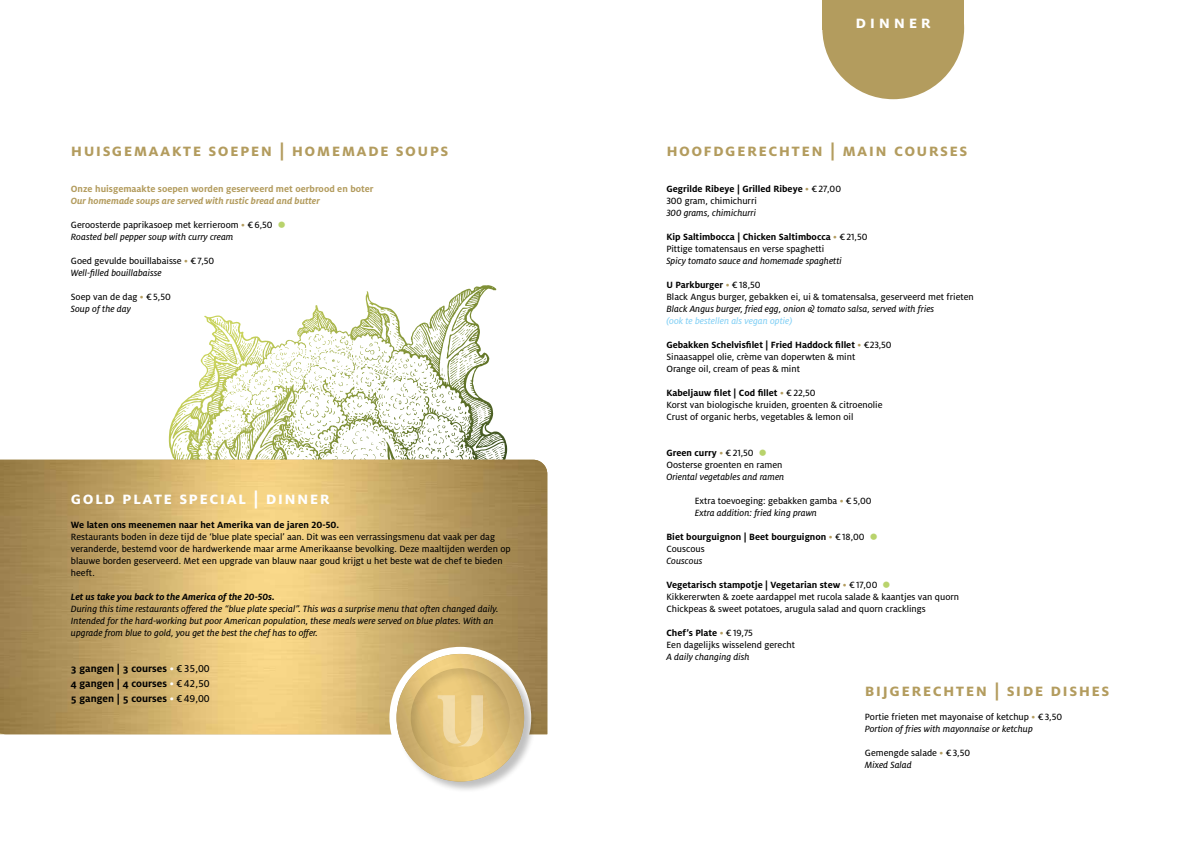
<style>
.page{position:relative;width:1191px;height:842px;background:#fff}
.page>*{position:absolute;margin:0;border:0;box-sizing:border-box;transform-origin:0 0}
.t1{font:700 18px "Milo OT";letter-spacing:.075em;color:#b39c5e}
.t2{font:700 18px "Milo OT";letter-spacing:.075em;color:#fff}
.t3{font:700 11px/15px "Milo OT";color:#000;text-align:justify}
.t4{font:10px/12px "Milo OT Text";color:#000}
.t5{font:10px/12px "Milo OT Text Ita";color:#000}
.t6{font:700 10px "Milo OT";color:#000}
.t7{font:700 10px "Milo OT";color:#b39c5e}
.t8{font:italic 700 10px "Milo OT";color:#b39c5e}
.t9{font:italic 700 10px "Milo OT";color:#000}
.t10{font:10px "Milo OT Text Ita";color:#83d0f5}
.s1{color:#b39c5e}
.s2{font-family:"Milo OT Text";font-weight:400;color:#fff}
.s3{font-family:"Milo OT Text";font-weight:400}
.s4{font-family:"Milo OT Text";font-weight:400;color:#b39c5e}
</style>
<div class="page">
<svg style="left:142px;top:415px;width:366px;height:45px"></svg>
<svg style="left:175px;top:285px;width:329px;height:175px"></svg>
<svg style="left:822px;top:29px;width:142px;height:70px"></svg>
<div style="left:822px;top:0;width:142px;height:29px;background:#b39c5e"></div>
<svg style="left:14px;top:734px;width:128px;height:1px"></svg>
<img style="left:0;top:460px;width:547px;height:274px">
<div style="left:389px;top:647px;width:142px;height:142px;background:#fff;border-radius:50%"></div>
<div style="left:396px;top:654px;width:140px;height:140px;background:#000;opacity:.25"></div>
<img style="left:396px;top:654px;width:128px;height:127px;border-radius:64px">
<div style="left:411px;top:668px;width:100px;height:100px;background:#000;opacity:.1"></div>
<svg style="left:437px;top:695px;width:46px;height:51px;background:#edd191"></svg>
<h1 class="t1" style="left:71px;top:140px;width:379px">H uisgemaakte Soepen | homemade soups</h1>
<p class="t7" style="left:71px;top:183px;width:304px">Onze huisgemaakte soepen worden geserveerd met oerbrood en boter</p>
<p class="t8" style="left:71px;top:195px;width:250px">Our homemade soups are served with rustic bread and butter</p>
<p class="t4" style="left:71px;top:219px;width:203px">Geroosterde paprikasoep met kerrieroom <span class="s1">•</span> €6,50</p>
<p class="t5" style="left:71px;top:231px;width:164px">Roasted bell pepper soup with curry cream</p>
<p class="t4" style="left:71px;top:255px;width:145px">Goed gevulde bouillabaisse <span class="s1">•</span> €7,50</p>
<p class="t5" style="left:71px;top:267px;width:92px">Well-filled bouillabaisse</p>
<p class="t4" style="left:71px;top:291px;width:101px">Soep van de dag <span class="s1">•</span> €5,50</p>
<p class="t5" style="left:71px;top:303px;width:62px">Soup of the day</p>
<h1 class="t2" style="left:71px;top:488px;width:260px">Gold plate special | dinner</h1>
<p class="t6" style="left:71px;top:519px;width:270px">We laten ons meenemen naar het Amerika van de jaren 20-50.</p>
<p class="t4" style="left:71px;top:531px;width:441px">Restaurants boden in deze tijd de ‘blue plate special’ aan. Dit was een verrassingsmenu dat vaak per dag veranderde, bestemd voor de hardwerkende maar arme Amerikaanse bevolking. Deze maaltijden werden op blauwe borden geserveerd. Met een upgrade van blauw naar goud krijgt u het beste wat de chef te bieden heeft.</p>
<p class="t9" style="left:71px;top:591px;width:205px">Let us take you back to the America of the 20-50s.</p>
<p class="t5" style="left:71px;top:603px;width:429px">During this time restaurants offered the “blue plate special”. This was a surprise menu that often changed daily.<br>Intended for the hard-working but poor American population, these meals were served on blue plates. With an upgrade from blue to gold, you get the best the chef has to offer.</p>
<p class="t3" style="left:71px;top:661px;width:140px">3 gangen | 3 courses <span class="s2">•</span> <span class="s3">€35,00<br></span>4 gangen | 4 courses <span class="s2">•</span> <span class="s3">€42,50<br></span>5 gangen | 5 courses <span class="s2">•</span> <span class="s3">€49,00</span></p>
<h1 class="t2" style="left:855px;top:13px;width:77px">dinner</h1>
<h1 class="t1" style="left:666px;top:140px;width:302px">Hoofdgerechten | Main courses</h1>
<p class="t6" style="left:666px;top:183px;width:176px">Gegrilde Ribeye | Grilled Ribeye <span class="s4">•</span> <span class="s3">€27,00</span></p>
<p class="t4" style="left:666px;top:195px;width:92px">300 gram, chimichurri</p>
<p class="t5" style="left:666px;top:207px;width:91px">300 grams, chimichurri</p>
<p class="t6" style="left:666px;top:231px;width:202px">Kip Saltimbocca | Chicken Saltimbocca <span class="s4">•</span> <span class="s3">€21,50</span></p>
<p class="t4" style="left:666px;top:243px;width:159px">Pittige tomatensaus en verse spaghetti</p>
<p class="t5" style="left:666px;top:255px;width:177px">Spicy tomato sauce and homemade spaghetti</p>
<p class="t6" style="left:666px;top:279px;width:96px">U Parkburger <span class="s4">•</span> <span class="s3">€18,50</span></p>
<p class="t4" style="left:666px;top:291px;width:309px">Black Angus burger, gebakken ei, ui &amp; tomatensalsa, geserveerd met frieten</p>
<p class="t5" style="left:666px;top:303px;width:269px">Black Angus burger, fried egg, onion &amp; tomato salsa, served with fries</p>
<p class="t10" style="left:666px;top:315px;width:127px">(ook te bestellen als vegan optie)</p>
<p class="t6" style="left:666px;top:339px;width:227px">Gebakken Schelvisfilet | Fried Haddock fillet <span class="s4">•</span> <span class="s3">€23,50</span></p>
<p class="t4" style="left:666px;top:351px;width:190px">Sinaasappel olie, crème van doperwten &amp; mint<br>Orange oil, cream of peas &amp; mint</p>
<p class="t6" style="left:666px;top:387px;width:151px">Kabeljauw filet | Cod fillet <span class="s4">•</span> <span class="s3">€22,50</span></p>
<p class="t4" style="left:666px;top:399px;width:218px">Korst van biologische kruiden, groenten &amp; citroenolie<br>Crust of organic herbs, vegetables &amp; lemon oil</p>
<p class="t6" style="left:666px;top:447px;width:89px">Green curry <span class="s4">•</span> <span class="s3">€21,50</span></p>
<p class="t4" style="left:666px;top:459px;width:118px">Oosterse groenten en ramen</p>
<p class="t5" style="left:666px;top:471px;width:119px">Oriental vegetables and ramen</p>
<p class="t4" style="left:694px;top:495px;width:178px">Extra toevoeging: gebakken gamba <span class="s1">•</span> €5,00</p>
<p class="t5" style="left:694px;top:507px;width:124px">Extra addition: fried king prawn</p>
<p class="t6" style="left:666px;top:531px;width:200px">Biet bourguignon | Beet bourguignon <span class="s4">•</span> <span class="s3">€18,00</span></p>
<p class="t4" style="left:666px;top:543px;width:40px">Couscous</p>
<p class="t5" style="left:666px;top:555px;width:38px">Couscous</p>
<p class="t6" style="left:666px;top:579px;width:212px">Vegetarisch stampotje | Vegetarian stew <span class="s4">•</span> <span class="s3">€17,00</span></p>
<p class="t4" style="left:666px;top:591px;width:294px">Kikkererwten &amp; zoete aardappel met rucola salade &amp; kaantjes van quorn<br>Chickpeas &amp; sweet potatoes, arugula salad and quorn cracklings</p>
<p class="t6" style="left:666px;top:627px;width:88px">Chef’s Plate <span class="s4">•</span> <span class="s3">€19,75</span></p>
<p class="t4" style="left:666px;top:639px;width:130px">Een dagelijks wisselend gerecht</p>
<p class="t5" style="left:666px;top:651px;width:85px">A daily changing dish</p>
<h1 class="t1" style="left:865px;top:680px;width:246px">Bijgerechten | side dishes</h1>
<p class="t4" style="left:865px;top:711px;width:199px">Portie frieten met mayonaise of ketchup <span class="s1">•</span> €3,50</p>
<p class="t5" style="left:865px;top:723px;width:169px">Portion of fries with mayonnaise or ketchup</p>
<p class="t4" style="left:865px;top:747px;width:107px">Gemengde salade <span class="s1">•</span> €3,50</p>
<p class="t5" style="left:865px;top:759px;width:48px">Mixed Salad</p>
</div>
